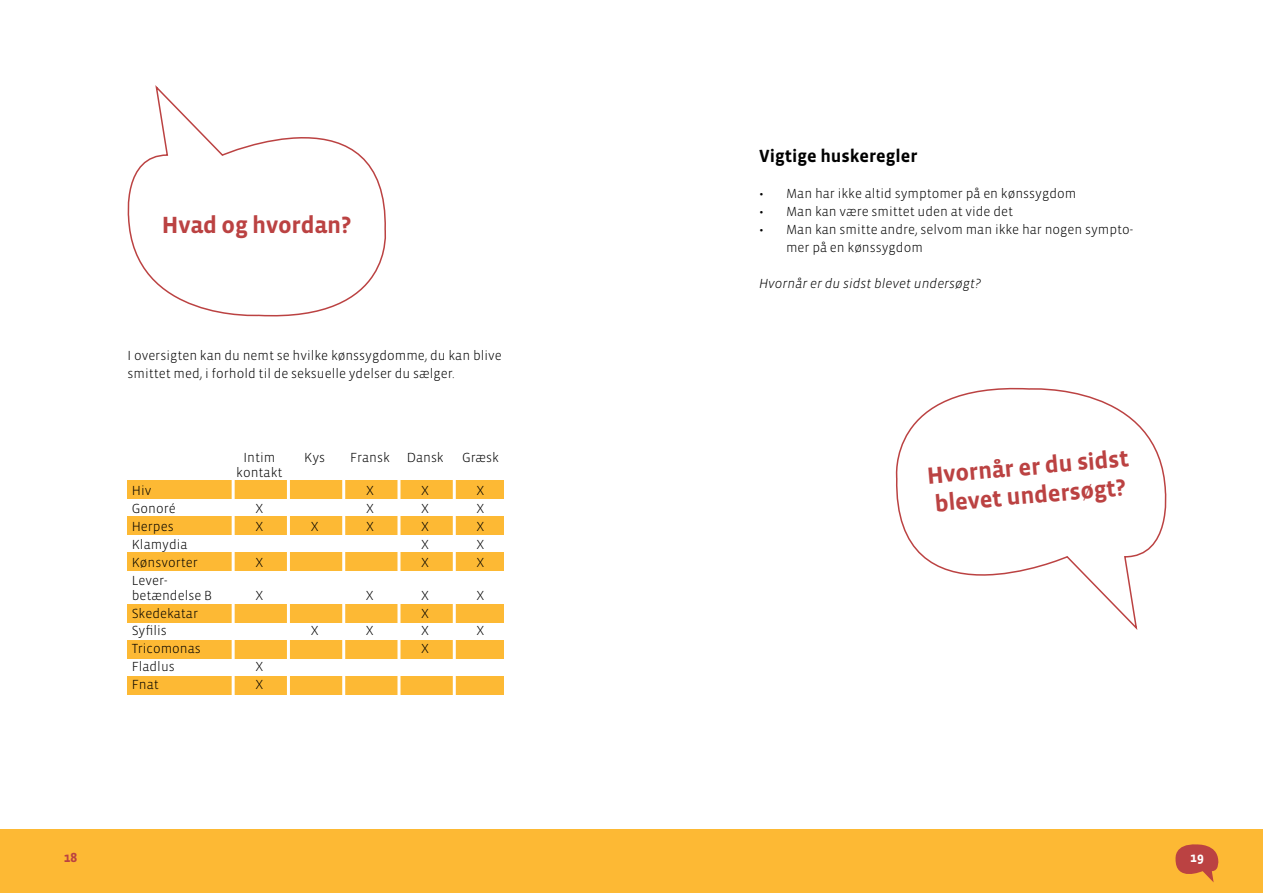
<style>
.page{position:relative;width:1263px;height:893px;background:#fff}
.page>*{position:absolute;margin:0;border:0;box-sizing:border-box;transform-origin:0 0}
.t1{font:700 24px/28.5px "Vista Sans OT";letter-spacing:-.01em;color:#bb4242}
.t2{font:700 18px "Vista Sans OT";color:#000}
.t3{font:300 13.5px/18px "Vista Sans OT";color:#000}
.t4{font:italic 300 13.5px "Vista Sans OT";color:#000}
.t5{font:700 13.5px "Vista Sans OT";color:#bb4242}
.t6{font:700 13.5px "Vista Sans OT";color:#fff}
</style>
<div class="page">
<div style="left:0;top:829px;width:1263px;height:64px;background:#fdb934"></div>
<svg style="left:127px;top:85px;width:259px;height:232px"></svg>
<svg style="left:1175px;top:844px;width:44px;height:38px"></svg>
<div style="left:128px;top:480px;width:376px;height:18px;background:#fdb934"></div>
<div style="left:128px;top:516px;width:376px;height:18px;background:#fdb934"></div>
<div style="left:128px;top:552px;width:376px;height:18px;background:#fdb934"></div>
<div style="left:128px;top:605px;width:376px;height:18px;background:#fdb934"></div>
<div style="left:128px;top:641px;width:376px;height:18px;background:#fdb934"></div>
<div style="left:128px;top:677px;width:376px;height:18px;background:#fdb934"></div>
<svg style="left:895px;top:387px;width:272px;height:243px"></svg>
<hr style="left:232px;top:478px;width:3px;height:217px;background:#fff">
<hr style="left:287px;top:478px;width:3px;height:217px;background:#fff">
<hr style="left:342px;top:478px;width:3px;height:217px;background:#fff">
<hr style="left:397px;top:478px;width:3px;height:217px;background:#fff">
<hr style="left:453px;top:478px;width:3px;height:217px;background:#fff">
<h1 class="t1" style="left:162px;top:211px;width:191px">Hvad og hvordan?</h1>
<p class="t3" style="left:128px;top:347px;width:376px">I oversigten kan du nemt se hvilke kønssygdomme, du kan blive smittet med, i forhold til de seksuelle ydelser du sælger.</p>
<p class="t3" style="left:243px;top:448px;width:33px">Intim</p>
<p class="t3" style="left:304px;top:448px;width:23px">Kys</p>
<p class="t3" style="left:350px;top:448px;width:41px">Fransk</p>
<p class="t3" style="left:407px;top:448px;width:39px">Dansk</p>
<p class="t3" style="left:462px;top:448px;width:39px">Græsk</p>
<p class="t3" style="left:236px;top:463px;width:48px">kontakt</p>
<p class="t3" style="left:132px;top:481px;width:21px">Hiv</p>
<p class="t3" style="left:366px;top:481px;width:9px">X</p>
<p class="t3" style="left:421px;top:481px;width:9px">X</p>
<p class="t3" style="left:477px;top:481px;width:9px">X</p>
<p class="t3" style="left:132px;top:499px;width:45px">Gonoré</p>
<p class="t3" style="left:255px;top:499px;width:9px">X</p>
<p class="t3" style="left:366px;top:499px;width:9px">X</p>
<p class="t3" style="left:421px;top:499px;width:9px">X</p>
<p class="t3" style="left:477px;top:499px;width:9px">X</p>
<p class="t3" style="left:132px;top:517px;width:43px">Herpes</p>
<p class="t3" style="left:255px;top:517px;width:9px">X</p>
<p class="t3" style="left:311px;top:517px;width:9px">X</p>
<p class="t3" style="left:366px;top:517px;width:9px">X</p>
<p class="t3" style="left:421px;top:517px;width:9px">X</p>
<p class="t3" style="left:476px;top:517px;width:9px">X</p>
<p class="t3" style="left:132px;top:535px;width:57px">Klamydia</p>
<p class="t3" style="left:421px;top:535px;width:9px">X</p>
<p class="t3" style="left:476px;top:535px;width:9px">X</p>
<p class="t3" style="left:132px;top:553px;width:68px">Kønsvorter</p>
<p class="t3" style="left:255px;top:553px;width:9px">X</p>
<p class="t3" style="left:421px;top:553px;width:9px">X</p>
<p class="t3" style="left:476px;top:553px;width:9px">X</p>
<p class="t3" style="left:132px;top:573px;width:82px;line-height:15px">Lever&shy;betændelse B</p>
<p class="t3" style="left:255px;top:586px;width:9px">X</p>
<p class="t3" style="left:366px;top:586px;width:9px">X</p>
<p class="t3" style="left:421px;top:586px;width:9px">X</p>
<p class="t3" style="left:476px;top:586px;width:9px">X</p>
<p class="t3" style="left:132px;top:604px;width:68px">Skedekatar</p>
<p class="t3" style="left:421px;top:604px;width:9px">X</p>
<p class="t3" style="left:132px;top:622px;width:37px">Syfilis</p>
<p class="t3" style="left:311px;top:622px;width:9px">X</p>
<p class="t3" style="left:366px;top:622px;width:9px">X</p>
<p class="t3" style="left:421px;top:622px;width:9px">X</p>
<p class="t3" style="left:476px;top:622px;width:9px">X</p>
<p class="t3" style="left:132px;top:640px;width:71px">Tricomonas</p>
<p class="t3" style="left:421px;top:640px;width:9px">X</p>
<p class="t3" style="left:132px;top:658px;width:45px">Fladlus</p>
<p class="t3" style="left:255px;top:658px;width:9px">X</p>
<p class="t3" style="left:132px;top:676px;width:29px">Fnat</p>
<p class="t3" style="left:255px;top:676px;width:9px">X</p>
<h2 class="t2" style="left:759px;top:147px;width:160px">Vigtige huskeregler</h2>
<p class="t3" style="left:759px;top:185px;width:319px">• Man har ikke altid symptomer på en kønssygdom</p>
<p class="t3" style="left:759px;top:203px;width:255px">• Man kan være smittet uden at vide det</p>
<p class="t3" style="left:786px;top:221px;width:349px;text-indent:-27px">• Man kan smitte andre, selvom man ikke har nogen sympto&shy;mer på en kønssygdom</p>
<p class="t4" style="left:759px;top:277px;width:223px">Hvornår er du sidst blevet undersøgt?</p>
<h1 class="t1" style="left:926px;top:462px;width:204px;rotate:-5deg">Hvornår er du sidst blevet undersøgt?</h1>
<p class="t5" style="left:64px;top:850px;width:15px">18</p>
<p class="t6" style="left:1190px;top:850px;width:15px">19</p>
</div>
